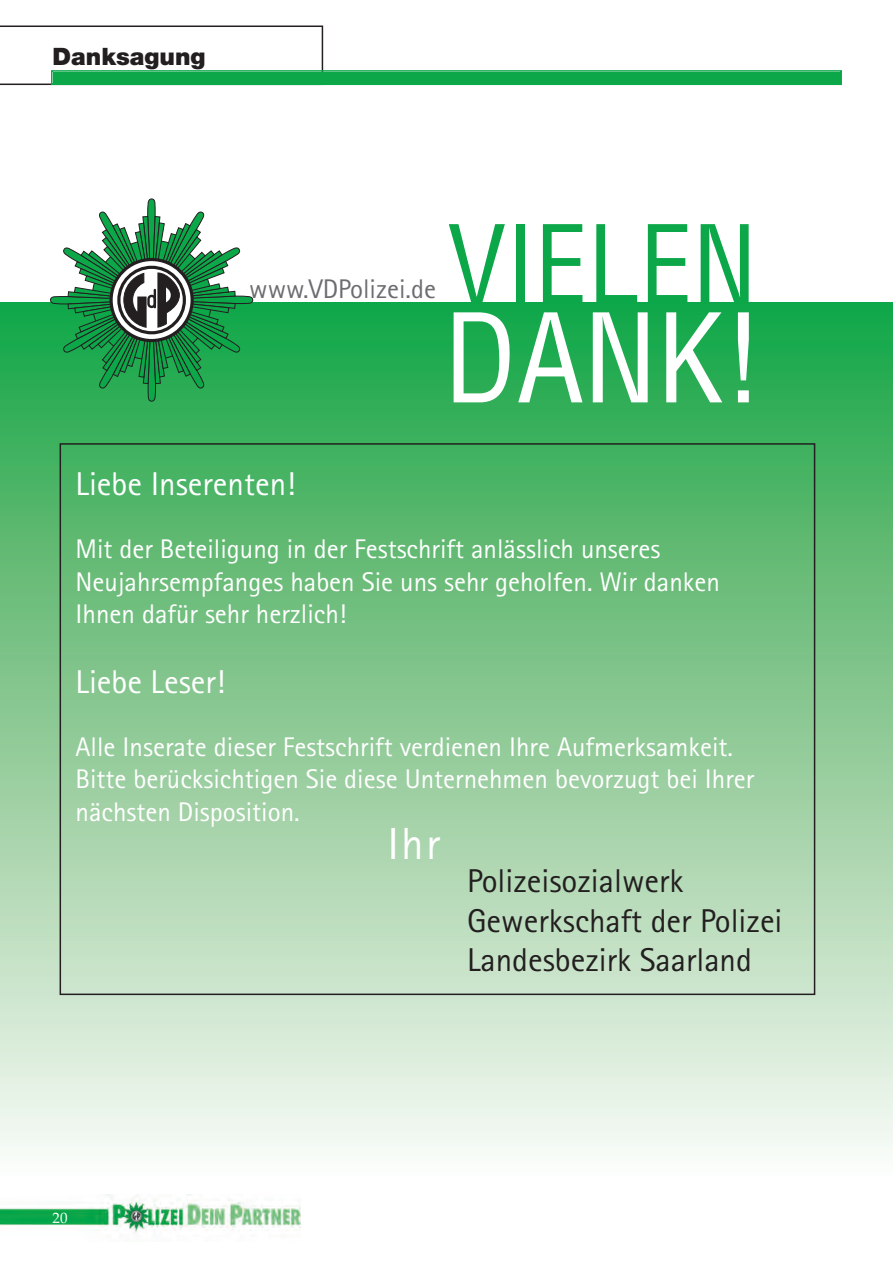
<style>
.page{position:relative;width:893px;height:1263px;background:#fff}
.page>*{position:absolute;margin:0;border:0;box-sizing:border-box;transform-origin:0 0}
.t1{font:condensed 120px "Helvetica";color:#fff}
.t2{font:condensed 105px "Helvetica";color:#0ca749}
.t3{font:45px "AT Rotis Sans Serif";color:#fff}
.t4{font:33px/39.6px "AT Rotis Sans Serif";color:#231f20}
.t5{font:33px "AT Rotis Sans Serif";color:#fff}
.t6{font:27px/32.4px "AT Rotis Sans Serif";color:#fff}
.t7{font:27px "AT Rotis Sans Serif";color:#6c6d70}
.t8{font:900 24px "Helvetica Neue";color:#231f20}
.t9{font:15px "Palatino";color:#fff}
</style>
<div class="page">
<div style="left:0;top:302px;width:893px;height:874px;background:linear-gradient(to bottom,#1aa141,#fef6f3)"></div>
<svg style="left:50px;top:198px;width:204px;height:204px"></svg>
<div style="left:147px;top:295px;width:9px;height:13px;border:2px solid #231f20;border-radius:3px"></div>
<svg style="left:0;top:26px;width:323px;height:59px"></svg>
<div style="left:53px;top:72px;width:787px;height:12px;background:#0ca749"></div>
<div style="left:51px;top:70px;width:791px;height:15px;border:2px solid #0ca749"></div>
<img style="left:0;top:1195px;width:300px;height:42px">
<p class="t8" style="left:53px;top:48px;width:155px">Danksagung</p>
<p class="t7" style="left:249px;top:278px;width:188px">www.VDPolizei.de</p>
<h2 class="t2" style="left:448px;top:224px;width:311px">VIELEN</h2>
<h1 class="t1" style="left:444px;top:312px;width:321px">DANK!</h1>
<p class="t5" style="left:76px;top:471px;width:221px">Liebe Inserenten!</p>
<p class="t6" style="left:76px;top:535px;width:646px">Mit der Beteiligung in der Festschrift anlässlich unseres<br>Neujahrsempfanges haben Sie uns sehr geholfen. Wir danken<br>Ihnen dafür sehr herzlich!</p>
<p class="t5" style="left:76px;top:669px;width:151px">Liebe Leser!</p>
<p class="t6" style="left:76px;top:732px;width:680px">Alle Inserate dieser Festschrift verdienen Ihre Aufmerksamkeit.<br>Bitte berücksichtigen Sie diese Unternehmen bevorzugt bei Ihrer nächsten Disposition.</p>
<h3 class="t3" style="left:387px;top:827px;width:54px">Ihr</h3>
<p class="t9" style="left:53px;top:1212px;width:16px">20</p>
<p class="t4" style="left:467px;top:863px;width:317px">Polizeisozialwerk<br>Gewerkschaft der Polizei<br>Landesbezirk Saarland</p>
</div>
